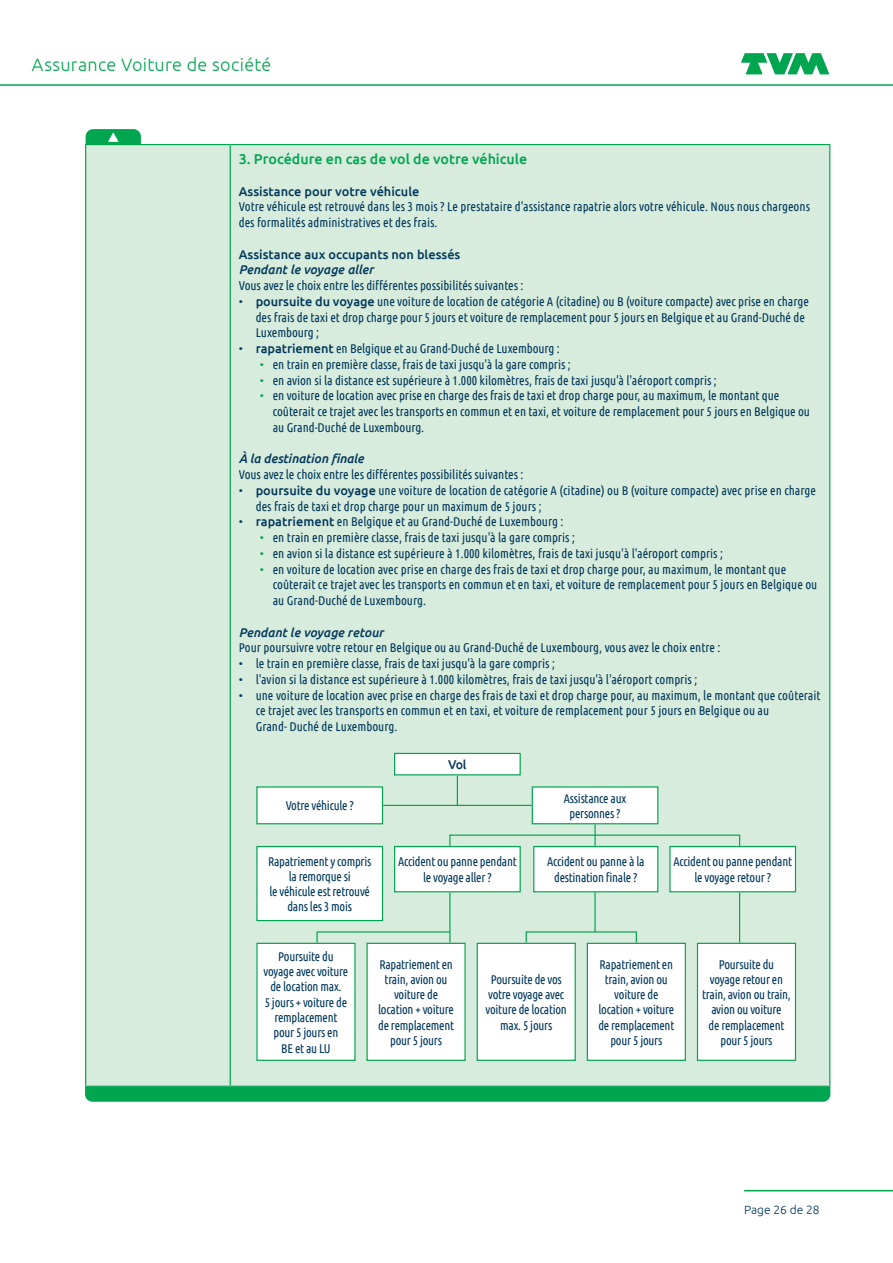
<style>
.page{position:relative;width:893px;height:1263px;background:#fff}
.page>*{position:absolute;margin:0;border:0;box-sizing:border-box;transform-origin:0 0}
.t1{font:300 18px "Ubuntu";letter-spacing:.015em;color:#00a54f}
.t2{font:500 14.25px "Ubuntu";color:#00a54f}
.t3{font:12.75px/15.3px "Ubuntu Condensed";letter-spacing:-.005em;color:#01385b;text-align:center}
.t4{font:500 12.75px "Ubuntu";color:#01385b}
.t5{font:italic 500 12.75px "Ubuntu";color:#01385b}
.t6{font:300 12px "Ubuntu";color:#01385b}
.s1{font-family:"Ubuntu";font-weight:500}
.s2{color:#00a54f}
</style>
<div class="page">
<svg style="left:741px;top:53px;width:88px;height:21px"></svg>
<hr style="left:0;top:84px;width:893px;height:2px;background:#00a54f">
<hr style="left:744px;top:1190px;width:149px;height:1px;background:#00a54f">
<div style="left:86px;top:145px;width:743px;height:941px;background:#d8ecdd"></div>
<hr style="left:85px;top:144px;width:145px;height:1px;background:#00a54f">
<hr style="left:230px;top:144px;width:600px;height:1px;background:#00a54f">
<hr style="left:230px;top:145px;width:1px;height:941px;background:#00a54f">
<hr style="left:85px;top:1086px;width:145px;height:1px;background:#00a54f">
<hr style="left:230px;top:1086px;width:600px;height:1px;background:#00a54f">
<hr style="left:85px;top:145px;width:1px;height:941px;background:#00a54f">
<hr style="left:829px;top:145px;width:1px;height:941px;background:#00a54f">
<svg style="left:86px;top:129px;width:55px;height:15px"></svg>
<div style="left:85px;top:1087px;width:745px;height:15px;background:#00a54f"></div>
<div style="left:395px;top:753px;width:125px;height:22px;background:#fff"></div>
<div style="left:394px;top:753px;width:127px;height:22px;border:1px solid #00a54f"></div>
<div style="left:257px;top:787px;width:125px;height:37px;background:#fff"></div>
<div style="left:256px;top:786px;width:127px;height:38px;border:1px solid #00a54f"></div>
<div style="left:257px;top:846px;width:125px;height:74px;background:#fff"></div>
<div style="left:256px;top:846px;width:127px;height:75px;border:1px solid #00a54f"></div>
<div style="left:534px;top:846px;width:124px;height:46px;background:#fff"></div>
<div style="left:533px;top:846px;width:125px;height:46px;border:1px solid #00a54f"></div>
<div style="left:395px;top:846px;width:125px;height:46px;background:#fff"></div>
<div style="left:394px;top:846px;width:127px;height:46px;border:1px solid #00a54f"></div>
<div style="left:670px;top:846px;width:125px;height:46px;background:#fff"></div>
<div style="left:669px;top:846px;width:127px;height:46px;border:1px solid #00a54f"></div>
<div style="left:532px;top:787px;width:126px;height:37px;background:#fff"></div>
<div style="left:532px;top:786px;width:126px;height:38px;border:1px solid #00a54f"></div>
<svg style="left:457px;top:776px;width:1px;height:29px"></svg>
<hr style="left:383px;top:805px;width:148px;height:1px;background:#00a54f">
<div style="left:257px;top:943px;width:98px;height:117px;background:#fff"></div>
<div style="left:256px;top:943px;width:100px;height:118px;border:1px solid #00a54f"></div>
<div style="left:367px;top:943px;width:98px;height:117px;background:#fff"></div>
<div style="left:477px;top:943px;width:98px;height:117px;background:#fff"></div>
<div style="left:477px;top:943px;width:99px;height:118px;border:1px solid #00a54f"></div>
<div style="left:587px;top:943px;width:98px;height:117px;background:#fff"></div>
<div style="left:587px;top:943px;width:99px;height:118px;border:1px solid #00a54f"></div>
<div style="left:697px;top:943px;width:98px;height:117px;background:#fff"></div>
<div style="left:697px;top:943px;width:99px;height:118px;border:1px solid #00a54f"></div>
<hr style="left:594px;top:892px;width:2px;height:40px;background:#00a54f">
<hr style="left:739px;top:892px;width:1px;height:50px;background:#00a54f">
<hr style="left:449px;top:892px;width:1px;height:50px;background:#00a54f">
<div style="left:449px;top:834px;width:291px;height:12px;border:1px solid #00a54f"></div>
<hr style="left:594px;top:824px;width:2px;height:22px;background:#00a54f">
<svg style="left:316px;top:931px;width:135px;height:13px"></svg>
<h1 class="t1" style="left:32px;top:54px;width:241px">Assurance Voiture de société</h1>
<p class="t2" style="left:239px;top:150px;width:290px">3. Procédure en cas de vol de votre véhicule</p>
<p class="t4" style="left:239px;top:183px;width:182px">Assistance pour votre véhicule</p>
<p class="t3" style="left:239px;top:199px;width:573px;line-height:15.8px;text-align:left">Votre véhicule est retrouvé dans les 3 mois ? Le prestataire d'assistance rapatrie alors votre véhicule. Nous nous chargeons des formalités administratives et des frais.</p>
<p class="t4" style="left:239px;top:246px;width:223px">Assistance aux occupants non blessés</p>
<p class="t5" style="left:239px;top:262px;width:136px">Pendant le voyage aller</p>
<p class="t3" style="left:239px;top:278px;width:286px">Vous avez le choix entre les différentes possibilités suivantes :</p>
<p class="t3" style="left:256px;top:293px;width:555px;line-height:15.8px;text-align:left;text-indent:-17px">• <span class="s1">poursuite du voyage</span> une voiture de location de catégorie A (citadine) ou B (voiture compacte) avec prise en charge des frais de taxi et drop charge pour 5 jours et voiture de remplacement pour 5 jours en Belgique et au Grand-Duché de<br>Luxembourg ;</p>
<p class="t3" style="left:239px;top:340px;width:323px">• <span class="s1">rapatriement</span> en Belgique et au Grand-Duché de Luxembourg :</p>
<p class="t3" style="left:260px;top:356px;width:312px"><span class="s2">•</span> en train en première classe, frais de taxi jusqu'à la gare compris ;</p>
<p class="t3" style="left:260px;top:372px;width:458px"><span class="s2">•</span> en avion si la distance est supérieure à 1.000 kilomètres, frais de taxi jusqu'à l'aéroport compris ;</p>
<p class="t3" style="left:273px;top:388px;width:539px;line-height:15.8px;text-align:left;text-indent:-13px"><span class="s2">•</span> en voiture de location avec prise en charge des frais de taxi et drop charge pour, au maximum, le montant que coûterait ce trajet avec les transports en commun et en taxi, et voiture de remplacement pour 5 jours en Belgique ou au Grand-Duché de Luxembourg.</p>
<p class="t5" style="left:239px;top:451px;width:127px">À la destination finale</p>
<p class="t3" style="left:239px;top:466px;width:286px">Vous avez le choix entre les différentes possibilités suivantes :</p>
<p class="t3" style="left:256px;top:482px;width:562px;line-height:15.8px;text-align:left;text-indent:-17px">• <span class="s1">poursuite du voyage</span> une voiture de location de catégorie A (citadine) ou B (voiture compacte) avec prise en charge des frais de taxi et drop charge pour un maximum de 5 jours ;</p>
<p class="t3" style="left:239px;top:514px;width:326px">• <span class="s1">rapatriement</span> en Belgique et au Grand-Duché de Luxembourg :</p>
<p class="t3" style="left:260px;top:529px;width:317px"><span class="s2">•</span> en train en première classe, frais de taxi jusqu'à la gare compris ;</p>
<p class="t3" style="left:260px;top:545px;width:465px"><span class="s2">•</span> en avion si la distance est supérieure à 1.000 kilomètres, frais de taxi jusqu'à l'aéroport compris ;</p>
<p class="t3" style="left:273px;top:561px;width:546px;line-height:15.8px;text-align:left;text-indent:-13px"><span class="s2">•</span> en voiture de location avec prise en charge des frais de taxi et drop charge pour, au maximum, le montant que coûterait ce trajet avec les transports en commun et en taxi, et voiture de remplacement pour 5 jours en Belgique ou au Grand-Duché de Luxembourg.</p>
<p class="t5" style="left:239px;top:624px;width:146px">Pendant le voyage retour</p>
<p class="t3" style="left:239px;top:640px;width:483px">Pour poursuivre votre retour en Belgique ou au Grand-Duché de Luxembourg, vous avez le choix entre :</p>
<p class="t3" style="left:239px;top:655px;width:318px">• le train en première classe, frais de taxi jusqu'à la gare compris ;</p>
<p class="t3" style="left:239px;top:671px;width:460px">• l'avion si la distance est supérieure à 1.000 kilomètres, frais de taxi jusqu'à l'aéroport compris ;</p>
<p class="t3" style="left:256px;top:687px;width:566px;line-height:15.8px;text-align:left;text-indent:-17px">• une voiture de location avec prise en charge des frais de taxi et drop charge pour, au maximum, le montant que coûterait ce trajet avec les transports en commun et en taxi, et voiture de remplacement pour 5 jours en Belgique ou au<br>Grand- Duché de Luxembourg.</p>
<p class="t4" style="left:448px;top:756px;width:20px">Vol</p>
<p class="t3" style="left:286px;top:798px;width:70px">Votre véhicule ?</p>
<p class="t3" style="left:564px;top:790px;width:64px">Assistance aux personnes ?</p>
<p class="t3" style="left:268px;top:853px;width:105px">Rapatriement y compris la remorque si<br>le véhicule est retrouvé dans les 3 mois</p>
<p class="t3" style="left:547px;top:854px;width:99px">Accident ou panne à la destination finale ?</p>
<p class="t3" style="left:398px;top:854px;width:120px">Accident ou panne pendant le voyage aller ?</p>
<p class="t3" style="left:673px;top:854px;width:120px">Accident ou panne pendant le voyage retour ?</p>
<p class="t3" style="left:264px;top:948px;width:86px">Poursuite du voyage avec voiture de location max.<br>5 jours + voiture de remplacement pour 5 jours en<br>BE et au LU</p>
<p class="t3" style="left:378px;top:956px;width:77px">Rapatriement en train, avion ou voiture de location + voiture de remplacement pour 5 jours</p>
<p class="t3" style="left:485px;top:971px;width:83px">Poursuite de vos votre voyage avec voiture de location max. 5 jours</p>
<p class="t3" style="left:598px;top:956px;width:77px">Rapatriement en train, avion ou voiture de location + voiture de remplacement pour 5 jours</p>
<p class="t3" style="left:702px;top:956px;width:90px">Poursuite du voyage retour en train, avion ou train, avion ou voiture<br>de remplacement pour 5 jours</p>
<p class="t6" style="left:744px;top:1202px;width:77px">Page 26 de 28</p>
</div>
